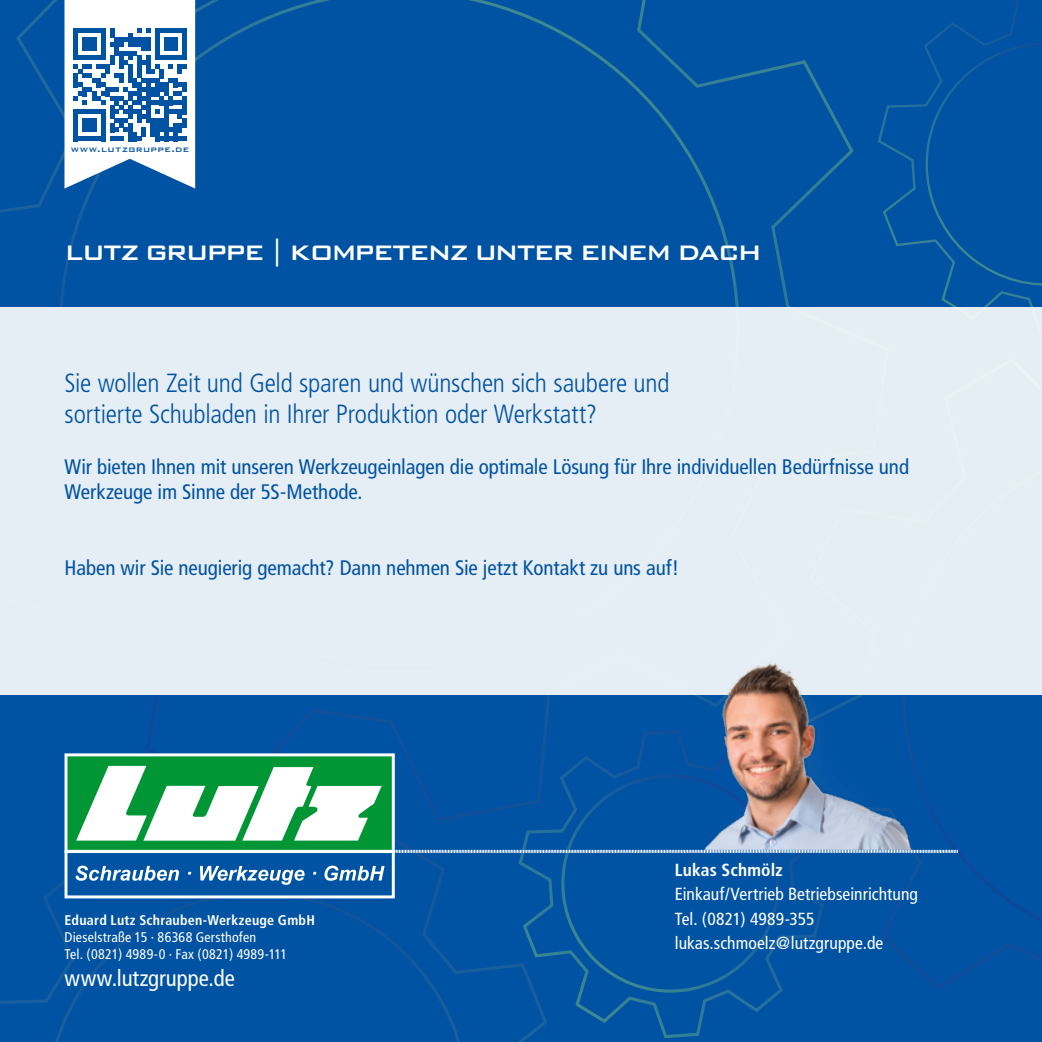
<style>
.page{position:relative;width:1042px;height:1042px;background:#fff}
.page>*{position:absolute;margin:0;border:0;box-sizing:border-box;transform-origin:0 0}
.t1{font:500 28px "Bank Gothic BT";letter-spacing:-.085em;color:#fff}
.t2{font:300 condensed 26.25px/31.5px "Frutiger";letter-spacing:-.01em;color:#0053a2}
.t3{font:condensed 22.75px "Frutiger";color:#fff}
.t4{font:condensed 21px/25.2px "Frutiger";letter-spacing:-.005em;color:#0053a2}
.t5{font:condensed 17.5px/24.5px "Frutiger";letter-spacing:.005em;color:#fff}
.t6{font:700 condensed 17.5px "Frutiger";letter-spacing:.01em;color:#fff}
.t7{font:condensed 14px/16.8px "Frutiger";letter-spacing:.015em;color:#fff}
.t8{font:700 condensed 14px "Frutiger";letter-spacing:.02em;color:#fff}
.t9{font:500 10.5px "Bank Gothic BT";letter-spacing:.035em;color:#0053a2}
</style>
<div class="page">
<div style="left:790px;top:898px;width:252px;height:144px;background:#0053a2"></div>
<div style="left:866px;top:694px;width:176px;height:291px;background:#0053a2"></div>
<div style="left:0;top:0;width:876px;height:803px;background:#0053a2"></div>
<div style="left:9px;top:0;width:776px;height:721px;background:#0053a2"></div>
<div style="left:517px;top:728px;width:309px;height:312px;background:#0053a2"></div>
<svg style="left:558px;top:898px;width:234px;height:111px;background:#0355a1"></svg>
<div style="left:876px;top:0;width:166px;height:308px;background:#0053a2"></div>
<div style="left:908px;top:25px;width:134px;height:278px;background:#0053a2"></div>
<div style="left:0;top:803px;width:558px;height:239px;background:#0053a2"></div>
<div style="left:16px;top:862px;width:479px;height:180px;background:#0053a2"></div>
<div style="left:0;top:308px;width:1042px;height:386px;background:#e5edf5"></div>
<img style="left:675px;top:662px;width:261px;height:91px">
<svg style="left:64px;top:0;width:131px;height:189px"></svg>
<svg style="left:65px;top:753px;width:893px;height:145px;background:#3a7fa4"></svg>
<p class="t9" style="left:71px;top:144px;width:120px">www.lutzgruppe.de</p>
<h1 class="t1" style="left:64px;top:237px;width:699px">LUTZ GRUPPE | KOMPETENZ UNTER EINEM DACH</h1>
<p class="t2" style="left:64px;top:367px;width:606px">Sie wollen Zeit und Geld sparen und wünschen sich saubere und sortierte Schubladen in Ihrer Produktion oder Werkstatt?</p>
<p class="t4" style="left:64px;top:454px;width:846px">Wir bieten Ihnen mit unseren Werkzeugeinlagen die optimale Lösung für Ihre individuellen Bedürfnisse und<br>Werkzeuge im Sinne der 5S-Methode.</p>
<p class="t4" style="left:64px;top:555px;width:616px">Haben wir Sie neugierig gemacht? Dann nehmen Sie jetzt Kontakt zu uns auf!</p>
<p class="t8" style="left:64px;top:912px;width:252px">Eduard Lutz Schrauben-Werkzeuge GmbH</p>
<p class="t7" style="left:64px;top:929px;width:224px">Dieselstraße 15 · 86368 Gersthofen<br>Tel. (0821) 4989-0 · Fax (0821) 4989-111</p>
<p class="t3" style="left:64px;top:965px;width:172px">www.lutzgruppe.de</p>
<p class="t6" style="left:675px;top:859px;width:109px">Lukas Schmölz</p>
<p class="t5" style="left:675px;top:882px;width:245px">Einkauf/Vertrieb Betriebseinrichtung<br>Tel. (0821) 4989-355 lukas.schmoelz@lutzgruppe.de</p>
</div>
